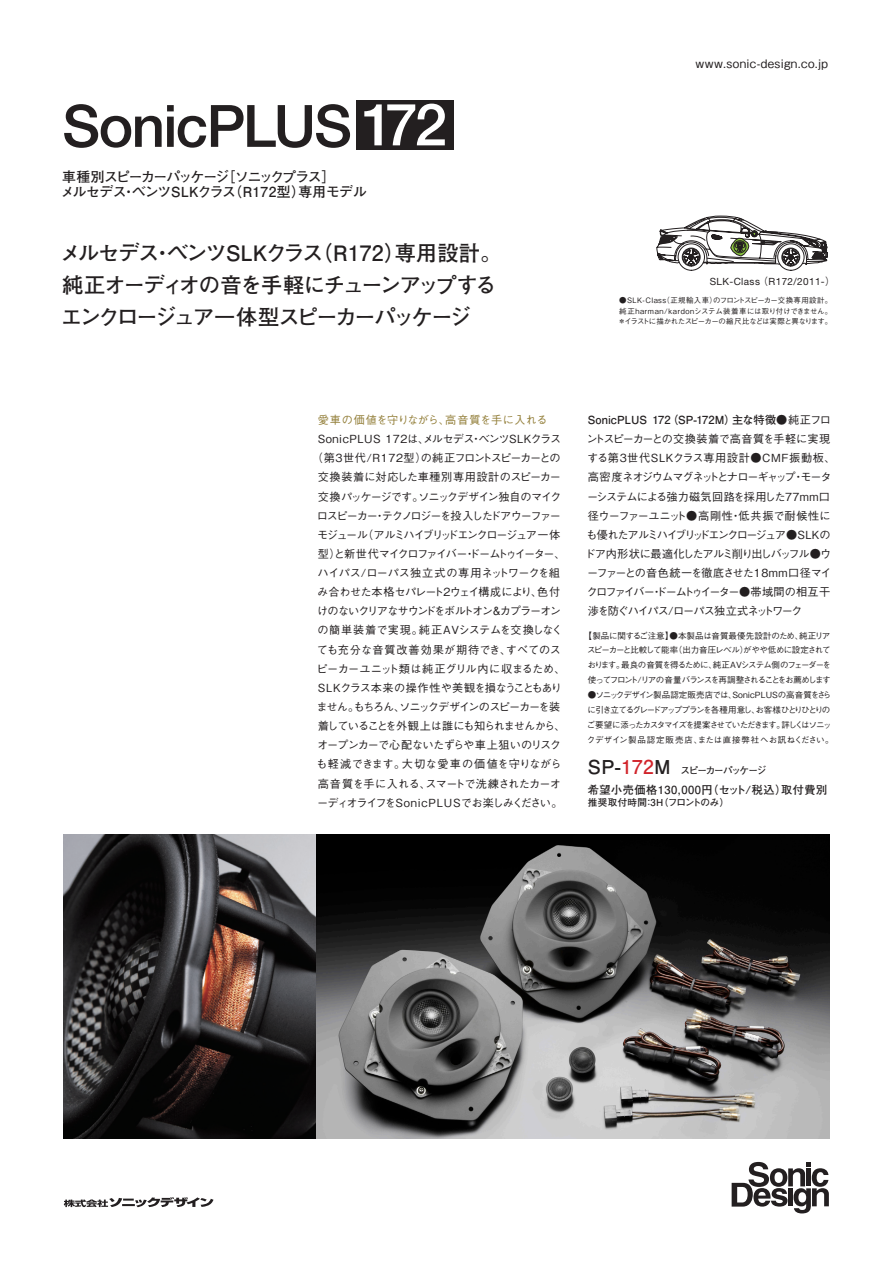
<style>
.page{position:relative;width:893px;height:1263px;background:#fff}
.page>*{position:absolute;margin:0;border:0;box-sizing:border-box;transform-origin:0 0}
.t1{font:500 58.5px "Helvetica Neue";letter-spacing:-.03em;color:#231f20}
.t2{font:700 21.3px "Futo Go B101 Pro";letter-spacing:-.04em;color:#231f20}
.t3{font:700 21.3px "Futo Go B101 Pro";letter-spacing:-.08em;color:#231f20}
.t4{font:700 21.3px "Futo Go B101 Pro";letter-spacing:-.105em;color:#231f20}
.t5{font:700 13.8px "Futo Go B101 Pro";letter-spacing:-.02em;color:#231f20}
.t6{font:700 13.8px "Futo Go B101 Pro";letter-spacing:-.105em;color:#231f20}
.t7{font:500 11.7px "Gothic BBB Pro";letter-spacing:.03em;color:#231f20}
.ノーマル{font:500 11.1px/19.2px "Gothic BBB Pro";letter-spacing:-.065em;color:#231f20;text-align:center}
.ノーマル-2{font:700 11.1px "Futo Go B101 Pro";letter-spacing:.045em;color:#231f20}
.ノーマル-3{font:500 11.1px "Gothic BBB Pro";color:#937f3a}
.t8{font:9.9px "Helvetica Neue";letter-spacing:.04em;color:#231f20}
.ノーマル-4{font:700 9.6px "Futo Go B101 Pro";letter-spacing:-.115em;color:#231f20}
.ノーマル-5{font:700 9.6px "Futo Go B101 Pro";letter-spacing:.04em;color:#231f20}
.ノーマル-6{font:500 8.55px/14.9px "Gothic BBB Pro";letter-spacing:-.09em;color:#231f20;text-align:center}
.t9{font:500 7.5px/10.8px "Gothic BBB Pro";letter-spacing:.055em;color:#231f20}
.t10{font:500 7.5px "Gothic BBB Pro";letter-spacing:-.075em;color:#231f20}
.s1{color:#fff}
.s2{font-family:"Gothic BBB Pro";font-weight:500}
.s3{font-family:"Futo Go B101 Pro";font-weight:700}
.s4{font-size:19.2px}
.s5{font-size:19.2px;color:#d1232a}
</style>
<div class="page">
<div style="left:356px;top:100px;width:98px;height:50px;background:#231f20"></div>
<img style="left:64px;top:834px;width:765px;height:305px">
<svg style="left:732px;top:1162px;width:97px;height:51px"></svg>
<svg style="left:64px;top:1197px;width:149px;height:10px"></svg>
<svg style="left:657px;top:216px;width:170px;height:55px"></svg>
<p class="t1" style="left:62px;top:91px;width:386px">SonicPLUS <span class="s1">172</span></p>
<p class="t6" style="left:62px;top:166px;width:274px">車種別スピーカーパッケージ［ソニックプラス］</p>
<p class="t5" style="left:61px;top:181px;width:307px">メルセデス・ベンツSLKクラス（R172型）専用モデル</p>
<p class="t2" style="left:61px;top:236px;width:443px">メルセデス・ベンツSLKクラス（R172）専用設計。</p>
<p class="t3" style="left:62px;top:268px;width:436px">純正オーディオの音を手軽にチューンアップする</p>
<p class="t4" style="left:61px;top:300px;width:412px">エンクロージュア一体型スピーカーパッケージ</p>
<p class="t7" style="left:696px;top:54px;width:134px">www.sonic-design.co.jp</p>
<p class="t8" style="left:710px;top:275px;width:127px">SLK-Class <span class="s2">（</span>R172/2011-<span class="s2">）</span></p>
<p class="t9" style="left:619px;top:294px;width:215px">●SLK-Class（正規輸入車）のフロントスピーカー交換専用設計。純正harman/kardonシステム装着車には取り付けできません。</p>
<p class="t10" style="left:618px;top:316px;width:216px">＊イラストに描かれたスピーカーの縮尺比などは実際と異なります。</p>
<p class="ノーマル-3" style="left:318px;top:411px;width:231px">愛車の価値を守りながら、高音質を手に入れる</p>
<p class="ノーマル" style="left:312px;top:428px;width:255px">SonicPLUS 172は、メルセデス・ベンツSLKクラス（第3世代/R172型）の純正フロントスピーカーとの交換装着に対応した車種別専用設計のスピーカー交換パッケージです。ソニックデザイン独自のマイクロスピーカー・テクノロジーを投入したドアウーファーモジュール（アルミハイブリッドエンクロージュア一体型）と新世代マイクロファイバー・ドームトゥイーター、ハイパス/ローパス独立式の専用ネットワークを組み合わせた本格セパレート2ウェイ構成により、色付けのないクリアなサウンドをボルトオン＆カプラーオンの簡単装着で実現。純正AVシステムを交換しなくても充分な音質改善効果が期待でき、すべてのスピーカーユニット類は純正グリル内に収まるため、<br>SLKクラス本来の操作性や美観を損なうこともありません。もちろん、ソニックデザインのスピーカーを装着していることを外観上は誰にも知られませんから、オープンカーで心配ないたずらや車上狙いのリスクも軽減できます。大切な愛車の価値を守りながら高音質を手に入れる、スマートで洗練されたカーオーディオライフをSonicPLUSでお楽しみください。</p>
<p class="ノーマル" style="left:584px;top:409px;width:253px;text-align:left"><span class="s3">SonicPLUS 172（SP-172M）主な特徴</span>●純正フロントスピーカーとの交換装着で高音質を手軽に実現する第3世代SLKクラス専用設計●CMF振動板、高密度ネオジウムマグネットとナローギャップ・モーターシステムによる強力磁気回路を採用した77mm口径ウーファーユニット●高剛性・低共振で耐候性にも優れたアルミハイブリッドエンクロージュア●SLKのドア内形状に最適化したアルミ削り出しバッフル●ウーファーとの音色統一を徹底させた18mm口径マイクロファイバー・ドームトゥイーター●帯域間の相互干渉を防ぐハイパス/ローパス独立式ネットワーク</p>
<p class="ノーマル-6" style="left:584px;top:627px;width:249px">【製品に関するご注意】●本製品は音質最優先設計のため、純正リアスピーカーと比較して能率（出力音圧レベル）がやや低めに設定されております。最良の音質を得るために、純正AVシステム側のフェーダーを使ってフロント/リアの音量バランスを再調整されることをお薦めします</p>
<p class="ノーマル-6" style="left:587px;top:686px;width:248px;text-align:left">●ソニックデザイン製品認定販売店では、SonicPLUSの高音質をさらに引き立てるグレードアッププランを各種用意し、お客様ひとりひとりのご要望に添ったカスタマイズを提案させていただきます。詳しくはソニックデザイン製品認定販売店、または直接弊社へお訊ねください。</p>
<p class="ノーマル-4" style="left:588px;top:763px;width:180px"><span class="s4">SP-</span><span class="s5">172</span><span class="s4">M</span> スピーカーパッケージ</p>
<p class="ノーマル-2" style="left:588px;top:781px;width:241px">希望小売価格130,000円（セット/税込）取付費別</p>
<p class="ノーマル-5" style="left:588px;top:795px;width:143px">推奨取付時間：3H（フロントのみ）</p>
</div>
